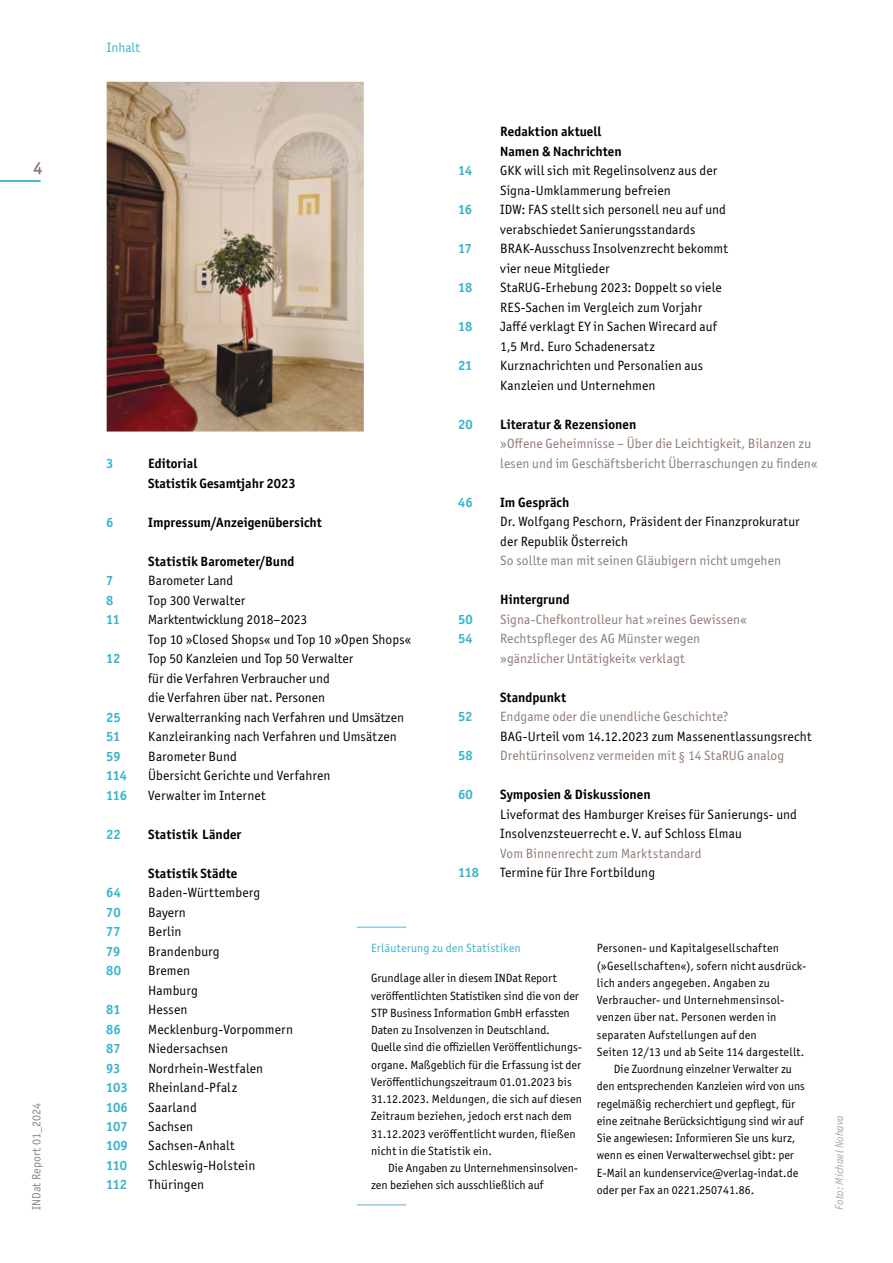
<style>
.page{position:relative;width:893px;height:1263px;background:#fff}
.page>*{position:absolute;margin:0;border:0;box-sizing:border-box;transform-origin:0 0}
.t1{font:18px "Officina Sans ITC Pro";color:#8d7c73}
.t2{font:13.5px/19.5px "Officina Sans ITC Pro";letter-spacing:.01em;color:#000}
.t3{font:13.5px/19.5px "Officina Sans ITC Pro";letter-spacing:.01em;color:#8d7c73}
.t4{font:700 13.5px/19.5px "Officina Sans ITC Pro";color:#000}
.t5{font:700 13.5px "Officina Sans ITC Pro";letter-spacing:-.015em;color:#38b3cd}
.t6{font:13.5px "Officina Sans ITC Pro";color:#38b3cd}
.t7{font:12px/17.2px "Officina Sans ITC Pro";color:#000}
.t8{font:12px "Officina Sans ITC Pro";letter-spacing:.02em;color:#000}
.t9{font:12px "Officina Sans ITC Pro";letter-spacing:.02em;color:#38b3cd}
.t10{font:12px "Officina Sans ITC Pro";color:#878786}
.t11{font:italic 11.25px "Officina Sans ITC Pro";letter-spacing:.01em;color:#a7a7a8}
</style>
<div class="page">
<hr style="left:0;top:180px;width:41px;height:2px;background:#38b3cd">
<img style="left:107px;top:82px;width:257px;height:349px">
<hr style="left:357px;top:926px;width:49px;height:2px;background:#90ccde">
<hr style="left:357px;top:1204px;width:49px;height:1px;background:#90ccde">
<h1 class="t1" style="left:34px;top:157px;width:10px">4</h1>
<p class="t10" style="left:29px;top:1209px;width:108px;rotate:-90deg">INDat Report 01_2024</p>
<p class="t6" style="left:107px;top:39px;width:35px">Inhalt</p>
<p class="t4" style="left:500px;top:122px;width:123px">Redaktion aktuell<br>Namen &amp; Nachrichten</p>
<p class="t5" style="left:458px;top:162px;width:16px">14</p>
<p class="t2" style="left:500px;top:161px;width:219px">GKK will sich mit Regelinsolvenz aus der<br>Signa-Umklammerung befreien</p>
<p class="t5" style="left:458px;top:201px;width:16px">16</p>
<p class="t2" style="left:500px;top:200px;width:227px">IDW: FAS stellt sich personell neu auf und verabschiedet Sanierungsstandards</p>
<p class="t5" style="left:458px;top:240px;width:15px">17</p>
<p class="t2" style="left:500px;top:239px;width:229px">BRAK-Ausschuss Insolvenzrecht bekommt vier neue Mitglieder</p>
<p class="t5" style="left:458px;top:279px;width:16px">18</p>
<p class="t2" style="left:500px;top:278px;width:223px">StaRUG-Erhebung 2023: Doppelt so viele<br>RES-Sachen im Vergleich zum Vorjahr</p>
<p class="t5" style="left:458px;top:318px;width:16px">18</p>
<p class="t2" style="left:500px;top:317px;width:218px">Jaffé verklagt EY in Sachen Wirecard auf<br>1,5 Mrd. Euro Schadenersatz</p>
<p class="t5" style="left:458px;top:357px;width:16px">21</p>
<p class="t2" style="left:500px;top:356px;width:204px">Kurznachrichten und Personalien aus<br>Kanzleien und Unternehmen</p>
<p class="t5" style="left:458px;top:416px;width:16px">20</p>
<p class="t4" style="left:500px;top:414px;width:138px">Literatur &amp; Rezensionen</p>
<p class="t3" style="left:500px;top:434px;width:319px">»Offene Geheimnisse – Über die Leichtigkeit, Bilanzen zu lesen und im Geschäftsbericht Überraschungen zu finden«</p>
<p class="t5" style="left:458px;top:494px;width:16px">46</p>
<p class="t4" style="left:500px;top:492px;width:71px">Im Gespräch</p>
<p class="t2" style="left:500px;top:512px;width:301px">Dr. Wolfgang Peschorn, Präsident der Finanzprokuratur der Republik Österreich</p>
<p class="t3" style="left:500px;top:551px;width:282px">So sollte man mit seinen Gläubigern nicht umgehen</p>
<p class="t4" style="left:500px;top:590px;width:71px">Hintergrund</p>
<p class="t5" style="left:458px;top:611px;width:16px">50</p>
<p class="t3" style="left:500px;top:609px;width:248px">Signa-Chefkontrolleur hat »reines Gewissen«</p>
<p class="t5" style="left:458px;top:630px;width:16px">54</p>
<p class="t3" style="left:500px;top:629px;width:201px">Rechtspfleger des AG Münster wegen »gänzlicher Untätigkeit« verklagt</p>
<p class="t4" style="left:500px;top:687px;width:67px">Standpunkt</p>
<p class="t5" style="left:458px;top:708px;width:16px">52</p>
<p class="t3" style="left:500px;top:707px;width:230px">Endgame oder die unendliche Geschichte?</p>
<p class="t2" style="left:500px;top:726px;width:313px">BAG-Urteil vom 14.12.2023 zum Massenentlassungsrecht</p>
<p class="t5" style="left:458px;top:747px;width:16px">58</p>
<p class="t3" style="left:500px;top:746px;width:286px">Drehtürinsolvenz vermeiden mit § 14 StaRUG analog</p>
<p class="t5" style="left:458px;top:786px;width:16px">60</p>
<p class="t4" style="left:500px;top:785px;width:152px">Symposien &amp; Diskussionen</p>
<p class="t2" style="left:500px;top:804px;width:298px">Liveformat des Hamburger Kreises für Sanierungs- und<br>Insolvenzsteuerrecht e. V. auf Schloss Elmau</p>
<p class="t3" style="left:500px;top:843px;width:203px">Vom Binnenrecht zum Marktstandard</p>
<p class="t5" style="left:458px;top:864px;width:22px">118</p>
<p class="t2" style="left:500px;top:863px;width:156px">Termine für Ihre Fortbildung</p>
<p class="t5" style="left:106px;top:455px;width:9px">3</p>
<p class="t4" style="left:148px;top:454px;width:149px">Editorial<br>Statistik Gesamtjahr 2023</p>
<p class="t5" style="left:106px;top:514px;width:9px">6</p>
<p class="t4" style="left:148px;top:512px;width:175px">Impressum/Anzeigenübersicht</p>
<p class="t4" style="left:148px;top:551px;width:148px">Statistik Barometer/Bund</p>
<p class="t5" style="left:106px;top:572px;width:9px">7</p>
<p class="t2" style="left:148px;top:571px;width:87px">Barometer Land</p>
<p class="t5" style="left:106px;top:592px;width:9px">8</p>
<p class="t2" style="left:148px;top:590px;width:99px">Top 300 Verwalter</p>
<p class="t5" style="left:106px;top:611px;width:15px">11</p>
<p class="t2" style="left:148px;top:610px;width:264px">Marktentwicklung 2018–2023<br>Top 10 »Closed Shops« und Top 10 »Open Shops«</p>
<p class="t5" style="left:106px;top:650px;width:16px">12</p>
<p class="t2" style="left:148px;top:649px;width:206px">Top 50 Kanzleien und Top 50 Verwalter für die Verfahren Verbraucher und<br>die Verfahren über nat. Personen</p>
<p class="t5" style="left:106px;top:708px;width:16px">25</p>
<p class="t2" style="left:148px;top:707px;width:257px">Verwalterranking nach Verfahren und Umsätzen</p>
<p class="t5" style="left:106px;top:728px;width:15px">51</p>
<p class="t2" style="left:148px;top:727px;width:250px">Kanzleiranking nach Verfahren und Umsätzen</p>
<p class="t5" style="left:106px;top:747px;width:16px">59</p>
<p class="t2" style="left:148px;top:746px;width:90px">Barometer Bund</p>
<p class="t5" style="left:106px;top:767px;width:22px">114</p>
<p class="t2" style="left:148px;top:766px;width:184px">Übersicht Gerichte und Verfahren</p>
<p class="t5" style="left:106px;top:786px;width:22px">116</p>
<p class="t2" style="left:148px;top:785px;width:119px">Verwalter im Internet</p>
<p class="t5" style="left:106px;top:825px;width:16px">22</p>
<p class="t4" style="left:148px;top:824px;width:94px">Statistik Länder</p>
<p class="t4" style="left:148px;top:863px;width:91px">Statistik Städte</p>
<p class="t5" style="left:106px;top:884px;width:16px">64</p>
<p class="t2" style="left:148px;top:883px;width:113px">Baden-Württemberg</p>
<p class="t5" style="left:106px;top:903px;width:16px">70</p>
<p class="t2" style="left:148px;top:902px;width:39px">Bayern</p>
<p class="t5" style="left:106px;top:923px;width:16px">77</p>
<p class="t2" style="left:148px;top:922px;width:35px">Berlin</p>
<p class="t5" style="left:106px;top:942px;width:16px">79</p>
<p class="t2" style="left:148px;top:941px;width:73px">Brandenburg</p>
<p class="t5" style="left:106px;top:962px;width:16px">80</p>
<p class="t2" style="left:148px;top:961px;width:51px">Bremen<br>Hamburg</p>
<p class="t5" style="left:106px;top:1001px;width:16px">81</p>
<p class="t2" style="left:148px;top:1000px;width:41px">Hessen</p>
<p class="t5" style="left:106px;top:1020px;width:16px">86</p>
<p class="t2" style="left:148px;top:1019px;width:146px">Mecklenburg-Vorpommern</p>
<p class="t5" style="left:106px;top:1040px;width:16px">87</p>
<p class="t2" style="left:148px;top:1039px;width:81px">Niedersachsen</p>
<p class="t5" style="left:106px;top:1059px;width:16px">93</p>
<p class="t2" style="left:148px;top:1058px;width:116px">Nordrhein-Westfalen</p>
<p class="t5" style="left:106px;top:1079px;width:23px">103</p>
<p class="t2" style="left:148px;top:1078px;width:90px">Rheinland-Pfalz</p>
<p class="t5" style="left:106px;top:1098px;width:23px">106</p>
<p class="t2" style="left:148px;top:1097px;width:50px">Saarland</p>
<p class="t5" style="left:106px;top:1118px;width:23px">107</p>
<p class="t2" style="left:148px;top:1116px;width:46px">Sachsen</p>
<p class="t5" style="left:106px;top:1137px;width:23px">109</p>
<p class="t2" style="left:148px;top:1136px;width:88px">Sachsen-Anhalt</p>
<p class="t5" style="left:106px;top:1157px;width:22px">110</p>
<p class="t2" style="left:148px;top:1155px;width:109px">Schleswig-Holstein</p>
<p class="t5" style="left:106px;top:1176px;width:22px">112</p>
<p class="t2" style="left:148px;top:1175px;width:57px">Thüringen</p>
<p class="t8" style="left:597px;top:941px;width:184px">Personen- und Kapitalgesellschaften</p>
<p class="t8" style="left:597px;top:958px;width:211px">(»Gesellschaften«), sofern nicht ausdrück-</p>
<p class="t7" style="left:597px;top:974px;width:175px">lich anders angegeben. Angaben zu</p>
<p class="t7" style="left:597px;top:991px;width:189px">Verbraucher- und Unternehmensinsol-</p>
<p class="t7" style="left:597px;top:1008px;width:181px">venzen über nat. Personen werden in</p>
<p class="t8" style="left:597px;top:1027px;width:161px">separaten Aufstellungen auf den</p>
<p class="t8" style="left:597px;top:1045px;width:209px">Seiten 12/13 und ab Seite 114 dargestellt.</p>
<p class="t7" style="left:614px;top:1060px;width:179px">Die Zuordnung einzelner Verwalter zu</p>
<p class="t7" style="left:597px;top:1077px;width:209px">den entsprechenden Kanzleien wird von uns</p>
<p class="t7" style="left:597px;top:1095px;width:200px">regelmäßig recherchiert und gepflegt, für</p>
<p class="t7" style="left:597px;top:1112px;width:208px">eine zeitnahe Berücksichtigung sind wir auf</p>
<p class="t7" style="left:597px;top:1129px;width:200px">Sie angewiesen: Informieren Sie uns kurz,</p>
<p class="t7" style="left:597px;top:1146px;width:199px">wenn es einen Verwalterwechsel gibt: per</p>
<p class="t7" style="left:597px;top:1164px;width:203px">E-Mail an kundenservice@verlag-indat.de</p>
<p class="t7" style="left:597px;top:1181px;width:159px">oder per Fax an 0221.250741.86.</p>
<p class="t9" style="left:371px;top:941px;width:151px">Erläuterung zu den Statistiken</p>
<p class="t7" style="left:371px;top:970px;width:213px">Grundlage aller in diesem INDat Report veröffentlichten Statistiken sind die von der STP Business Information GmbH erfassten Daten zu Insolvenzen in Deutschland.<br>Quelle sind die offiziellen Veröffentlichungs&shy;organe. Maßgeblich für die Erfassung ist der Veröffentlichungszeitraum 01.01.2023 bis 31.12.2023. Meldungen, die sich auf diesen Zeitraum beziehen, jedoch erst nach dem 31.12.2023 veröffentlicht wurden, fließen nicht in die Statistik ein.</p>
<p class="t7" style="left:371px;top:1159px;width:209px;text-indent:17px">Die Angaben zu Unternehmensinsolven&shy;zen beziehen sich ausschließlich auf</p>
<p class="t11" style="left:833px;top:1210px;width:96px;rotate:-90deg">Foto: Michael Nohava</p>
</div>
